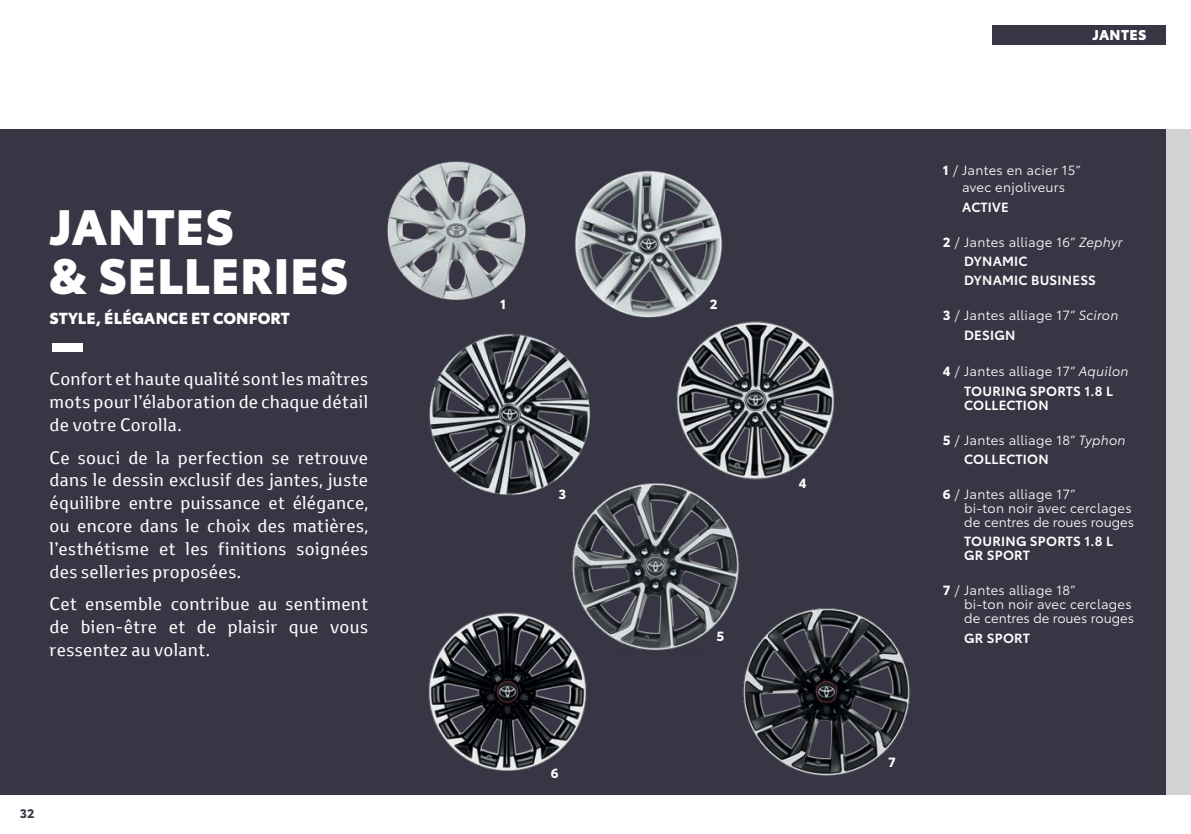
<style>
.page{position:relative;width:1191px;height:834px;background:#fff}
.page>*{position:absolute;margin:0;border:0;box-sizing:border-box;transform-origin:0 0}
.t1{font:900 56px "Toyota Type";color:#fff;scale:1.2 1}
.t2{font:900 49px "Toyota Type";letter-spacing:.01em;color:#fff}
.t3{font:17.5px/22.8px "Toyota Text";letter-spacing:.02em;color:#fff;text-align:justify}
.t4{font:900 15.75px "Toyota Type";letter-spacing:.01em;color:#fff}
.J_BODY{font:900 14px "Toyota Type";letter-spacing:.025em;color:#fff}
.Txt_CAP_courant{font:13.12px/14px "Toyota Type";letter-spacing:.02em;color:#fff}
.Txt_CAP_courant-2{font:600 13.12px/19.2px "Toyota Type";letter-spacing:.02em;color:#fff}
.Txt_CAP_courant-3{font:700 13.12px "Toyota Type";color:#fff}
.t5{font:700 12.25px "Toyota Type";color:#383644}
.s1{font-weight:700}
.s2{font-weight:400}
.s3{font-weight:400;font-style:italic}
.s4{font-style:italic}
.s5{font-weight:600}
</style>
<div class="page">
<div style="left:0;top:129px;width:1166px;height:665px;background:#383644"></div>
<div style="left:1166px;top:129px;width:25px;height:665px;background:#d1d2d4"></div>
<img style="left:387px;top:161px;width:139px;height:139px">
<img style="left:429px;top:334px;width:162px;height:161px">
<img style="left:676px;top:321px;width:159px;height:158px">
<img style="left:428px;top:612px;width:159px;height:159px">
<img style="left:575px;top:170px;width:148px;height:148px">
<img style="left:546px;top:461px;width:218px;height:192px">
<img style="left:718px;top:586px;width:193px;height:190px">
<div style="left:992px;top:25px;width:174px;height:20px;background:#383644"></div>
<p class="t2" style="left:50px;top:189px;width:186px">JANTES</p>
<p class="t2" style="left:50px;top:238px;width:300px">&amp; SELLERIES</p>
<p class="t4" style="left:50px;top:306px;width:242px">STYLE, ÉLÉGANCE ET CONFORT</p>
<p class="t1" style="left:50px;top:298px;width:32px">–</p>
<p class="t3" style="left:50px;top:367px;width:320px">Confort et haute qualité sont les maîtres mots pour l’élaboration de chaque détail de votre Corolla.</p>
<p class="t3" style="left:50px;top:445px;width:320px">Ce souci de la perfection se retrouve dans le dessin exclusif des jantes, juste équilibre entre puissance et élégance, ou encore dans le choix des matières, l’esthétisme et les finitions soignées des selleries proposées.</p>
<p class="t3" style="left:50px;top:592px;width:320px">Cet ensemble contribue au sentiment de bien-être et de plaisir que vous ressentez au volant.</p>
<p class="t5" style="left:20px;top:804px;width:16px">32</p>
<p class="Txt_CAP_courant-3" style="left:500px;top:294px;width:7px">1</p>
<p class="Txt_CAP_courant-3" style="left:709px;top:294px;width:9px">2</p>
<p class="Txt_CAP_courant-3" style="left:558px;top:484px;width:9px">3</p>
<p class="Txt_CAP_courant-3" style="left:551px;top:762px;width:9px">6</p>
<p class="Txt_CAP_courant-3" style="left:716px;top:625px;width:9px">5</p>
<p class="Txt_CAP_courant-3" style="left:799px;top:472px;width:9px">4</p>
<p class="J_BODY" style="left:1092px;top:24px;width:55px">JANTES</p>
<p class="Txt_CAP_courant-3" style="left:888px;top:752px;width:9px">7</p>
<p class="Txt_CAP_courant" style="left:943px;top:160px;width:139px;line-height:17.5px;text-align:center"><span class="s1">1</span> / Jantes en acier 15” avec enjoliveurs</p>
<p class="Txt_CAP_courant-2" style="left:962px;top:196px;width:48px">ACTIVE</p>
<p class="Txt_CAP_courant-2" style="left:964px;top:231px;width:160px;text-indent:-21px"><span class="s1">2</span> <span class="s2">/ Jantes alliage 16”</span> <span class="s3">Zephyr<br></span>DYNAMIC<br>DYNAMIC BUSINESS</p>
<p class="Txt_CAP_courant" style="left:964px;top:305px;width:156px;line-height:19.2px;text-indent:-21px"><span class="s1">3</span> / Jantes alliage 17” <span class="s4">Sciron<br></span><span class="s5">DESIGN</span></p>
<p class="Txt_CAP_courant" style="left:943px;top:361px;width:187px;line-height:19.2px;text-align:center"><span class="s1">4</span> / Jantes alliage 17” <span class="s4">Aquilon<br></span><span class="s5">TOURING SPORTS 1.8 L</span></p>
<p class="Txt_CAP_courant-2" style="left:964px;top:394px;width:86px">COLLECTION</p>
<p class="Txt_CAP_courant" style="left:964px;top:429px;width:163px;line-height:19.2px;text-indent:-21px"><span class="s1">5</span> / Jantes alliage 18” <span class="s4">Typhon<br></span><span class="s5">COLLECTION</span></p>
<p class="Txt_CAP_courant" style="left:964px;top:486px;width:171px;text-indent:-21px"><span class="s1">6</span> / Jantes alliage 17”<br>bi-ton noir avec cerclages de centres de roues rouges</p>
<p class="Txt_CAP_courant-2" style="left:964px;top:533px;width:150px;line-height:14px">TOURING SPORTS 1.8 L<br>GR SPORT</p>
<p class="Txt_CAP_courant" style="left:964px;top:582px;width:171px;text-indent:-21px"><span class="s1">7</span> / Jantes alliage 18”<br>bi-ton noir avec cerclages de centres de roues rouges</p>
<p class="Txt_CAP_courant-2" style="left:964px;top:627px;width:67px">GR SPORT</p>
</div>
